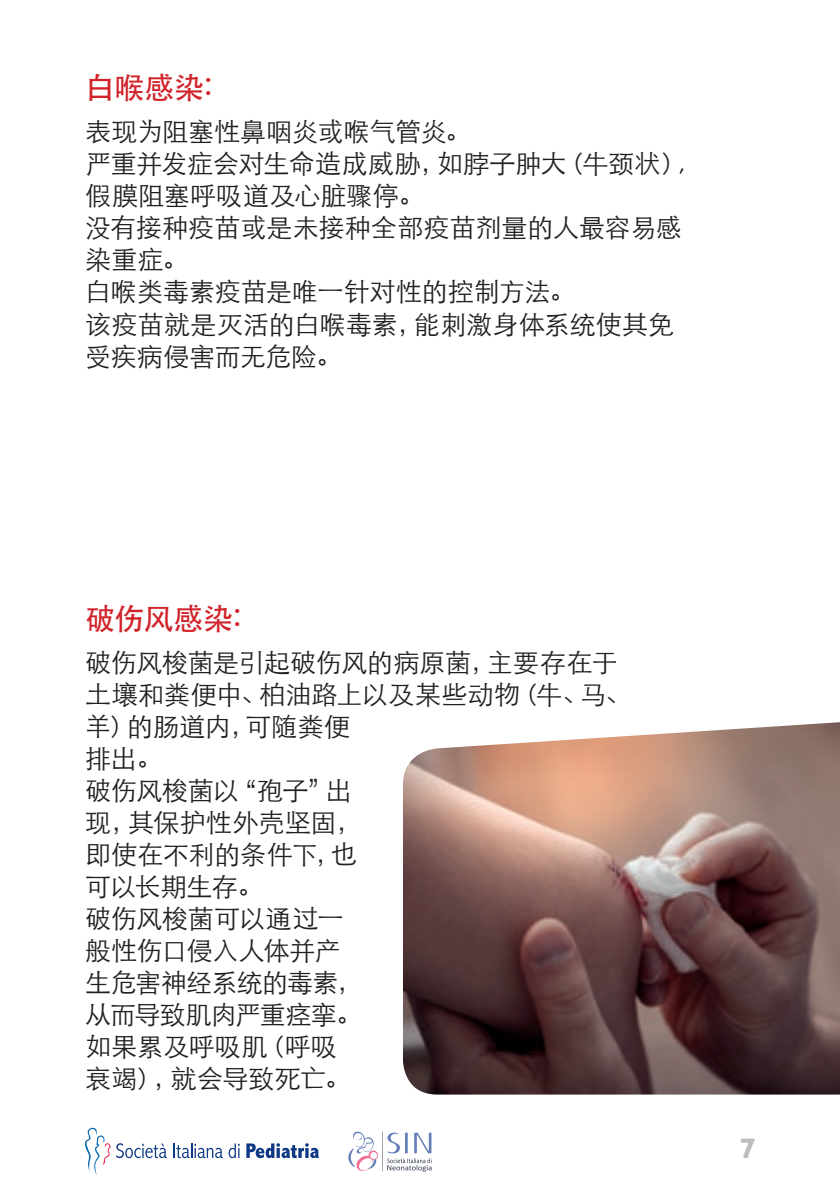
<style>
.page{position:relative;width:840px;height:1191px;background:#fff}
.page>*{position:absolute;margin:0;border:0;box-sizing:border-box;transform-origin:0 0}
.t1{font:500 30px "ST Heiti SC";letter-spacing:-.005em;color:#d1232a}
.t2{font:28px "Block BE";color:#bcbdc0}
.t3{font:300 26px/32px "ST Heiti SC";letter-spacing:-.005em;color:#231f20}
</style>
<div class="page">
<svg style="left:382px;top:1132px;width:50px;height:40px"></svg>
<svg style="left:348px;top:1131px;width:83px;height:40px"></svg>
<svg style="left:116px;top:1143px;width:51px;height:15px"></svg>
<svg style="left:173px;top:1143px;width:66px;height:15px"></svg>
<svg style="left:246px;top:1143px;width:73px;height:15px"></svg>
<svg style="left:85px;top:1127px;width:25px;height:48px"></svg>
<img style="left:403px;top:722px;width:436px;height:372px">
<p class="t1" style="left:85px;top:71px;width:128px">白喉感染:</p>
<p class="t3" style="left:85px;top:113px;width:602px">表现为阻塞性鼻咽炎或喉气管炎。<br>严重并发症会对生命造成威胁，如脖子肿大（牛颈状）,假膜阻塞呼吸道及心脏骤停。<br>没有接种疫苗或是未接种全部疫苗剂量的人最容易感染重症。<br>白喉类毒素疫苗是唯一针对性的控制方法。<br>该疫苗就是灭活的白喉毒素，能刺激身体系统使其免受疾病侵害而无危险。</p>
<p class="t1" style="left:85px;top:601px;width:157px">破伤风感染:</p>
<p class="t3" style="left:85px;top:643px;width:547px">破伤风梭菌是引起破伤风的病原菌，主要存在于土壤和粪便中、柏油路上以及某些动物（牛、马、羊）的肠道内，可随粪便<br>排出。<br>破伤风梭菌以“孢子”出<br>现，其保护性外壳坚固，<br>即使在不利的条件下，也<br>可以长期生存。<br>破伤风梭菌可以通过一<br>般性伤口侵入人体并产<br>生危害神经系统的毒素，<br>从而导致肌肉严重痉挛。<br>如果累及呼吸肌（呼吸<br>衰竭），就会导致死亡。</p>
<p class="t2" style="left:740px;top:1132px;width:15px">7</p>
</div>
